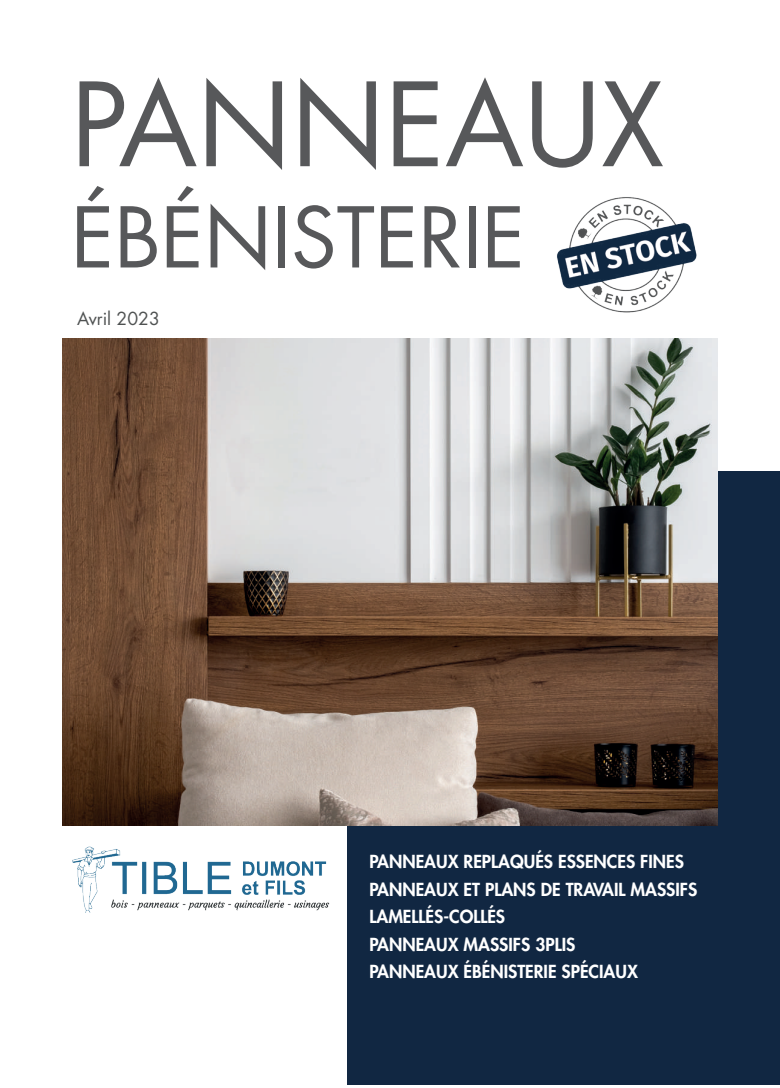
<style>
.page{position:relative;width:780px;height:1088px;background:#fff}
.page>*{position:absolute;margin:0;border:0;box-sizing:border-box;transform-origin:0 0}
.t1{font:112.5px "Futura LT";color:#57585a}
.t2{font:81.25px "Futura LT";color:#57585a}
.t3{font:800 17.5px/27.5px "Futura LT";color:#fff}
.t4{font:17.5px "Futura LT";color:#4f5252}
</style>
<div class="page">
<img style="left:72px;top:846px;width:258px;height:66px">
<div style="left:347px;top:471px;width:433px;height:613px;background:#112742"></div>
<img style="left:63px;top:338px;width:654px;height:488px">
<img style="left:557px;top:197px;width:140px;height:116px">
<h1 class="t1" style="left:71px;top:53px;width:595px">PANNEAUX</h1>
<h2 class="t2" style="left:71px;top:186px;width:455px">ÉBÉNISTERIE</h2>
<p class="t4" style="left:77px;top:307px;width:84px">Avril 2023</p>
<p class="t3" style="left:369px;top:848px;width:329px">PANNEAUX REPLAQUÉS ESSENCES FINES<br>PANNEAUX ET PLANS DE TRAVAIL MASSIFS<br>LAMELLÉS-COLLÉS<br>PANNEAUX MASSIFS 3PLIS<br>PANNEAUX ÉBÉNISTERIE SPÉCIAUX</p>
</div>
